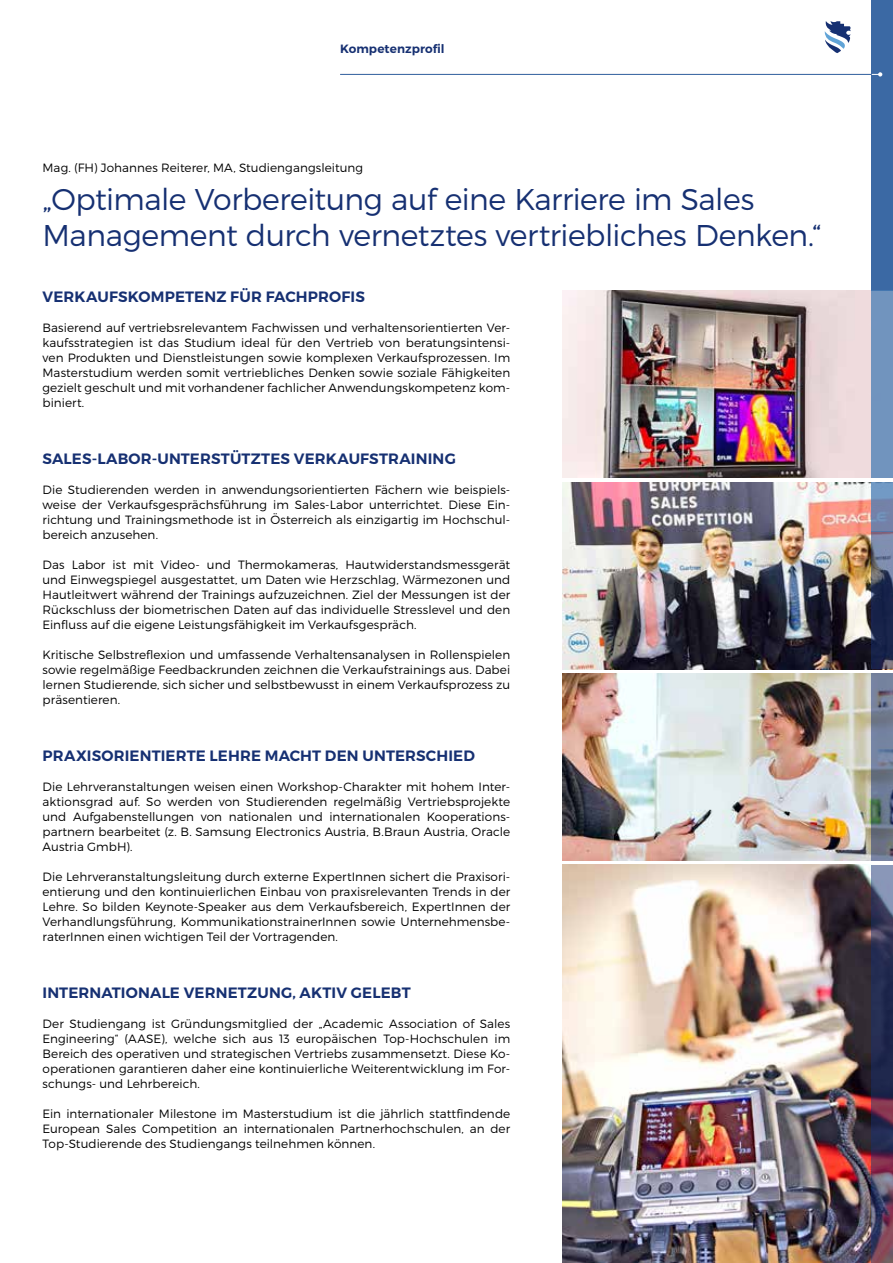
<style>
.page{position:relative;width:893px;height:1263px;background:#fff}
.page>*{position:absolute;margin:0;border:0;box-sizing:border-box;transform-origin:0 0}
.t1{font:300 30px/36px "Montserrat";letter-spacing:-.015em;color:#163072}
.t2{font:600 15px "Montserrat";letter-spacing:.01em;color:#163072}
.t3{font:300 12px/15px "Montserrat";letter-spacing:.005em;color:#000;text-align:justify}
.t4{font:600 12px "Montserrat";letter-spacing:.005em;color:#163072}
</style>
<div class="page">
<img style="left:562px;top:291px;width:310px;height:187px">
<div style="left:872px;top:0;width:21px;height:291px;background:#3b69a4"></div>
<hr style="left:340px;top:74px;width:532px;height:1px;background:#61a4d7">
<svg style="left:872px;top:72px;width:10px;height:5px"></svg>
<svg style="left:825px;top:21px;width:25px;height:32px"></svg>
<img style="left:562px;top:674px;width:310px;height:187px">
<img style="left:562px;top:865px;width:310px;height:398px">
<img style="left:562px;top:482px;width:310px;height:187px">
<svg style="left:872px;top:531px;width:21px;height:138px;background:#3c4667"></svg>
<svg style="left:872px;top:674px;width:21px;height:187px;background:#6b778c"></svg>
<svg style="left:872px;top:865px;width:21px;height:398px;background:#453c5e"></svg>
<div style="left:872px;top:291px;width:21px;height:187px;background:#7194be"></div>
<svg style="left:872px;top:482px;width:21px;height:49px"></svg>
<p class="t4" style="left:340px;top:41px;width:106px">Kompetenzprofil</p>
<p class="t3" style="left:43px;top:160px;width:322px">Mag. (FH) Johannes Reiterer, MA, Studiengangsleitung</p>
<h1 class="t1" style="left:43px;top:181px;width:780px">„Optimale Vorbereitung auf eine Karriere im Sales<br>Management durch vernetztes vertriebliches Denken.“</h1>
<p class="t2" style="left:43px;top:287px;width:324px">VERKAUFSKOMPETENZ FÜR FACHPROFIS</p>
<p class="t3" style="left:43px;top:320px;width:469px">Basierend auf vertriebsrelevantem Fachwissen und verhaltensorientierten Ver&shy;kaufsstrategien ist das Studium ideal für den Vertrieb von beratungsintensi&shy;ven Produkten und Dienstleistungen sowie komplexen Verkaufsprozessen. Im Masterstudium werden somit vertriebliches Denken sowie soziale Fähigkeiten gezielt geschult und mit vorhandener fachlicher Anwendungskompetenz kom&shy;biniert.</p>
<p class="t2" style="left:43px;top:449px;width:415px">SALES-LABOR-UNTERSTÜTZTES VERKAUFSTRAINING</p>
<p class="t3" style="left:43px;top:482px;width:469px">Die Studierenden werden in anwendungsorientierten Fächern wie beispiels&shy;weise der Verkaufsgesprächsführung im Sales-Labor unterrichtet. Diese Ein&shy;richtung und Trainingsmethode ist in Österreich als einzigartig im Hochschul&shy;bereich anzusehen.</p>
<p class="t3" style="left:43px;top:557px;width:469px">Das Labor ist mit Video- und Thermokameras, Hautwiderstandsmessgerät und Einwegspiegel ausgestattet, um Daten wie Herzschlag, Wärmezonen und Hautleitwert während der Trainings aufzuzeichnen. Ziel der Messungen ist der Rückschluss der biometrischen Daten auf das individuelle Stresslevel und den Einfluss auf die eigene Leistungsfähigkeit im Verkaufsgespräch.</p>
<p class="t3" style="left:43px;top:647px;width:469px">Kritische Selbstreflexion und umfassende Verhaltensanalysen in Rollenspielen sowie regelmäßige Feedbackrunden zeichnen die Verkaufstrainings aus. Dabei lernen Studierende, sich sicher und selbstbewusst in einem Verkaufsprozess zu präsentieren.</p>
<p class="t2" style="left:43px;top:746px;width:434px">PRAXISORIENTIERTE LEHRE MACHT DEN UNTERSCHIED</p>
<p class="t3" style="left:43px;top:779px;width:469px">Die Lehrveranstaltungen weisen einen Workshop-Charakter mit hohem Inter&shy;aktionsgrad auf. So werden von Studierenden regelmäßig Vertriebsprojekte und Aufgabenstellungen von nationalen und internationalen Kooperations&shy;partnern bearbeitet (z. B. Samsung Electronics Austria, B.Braun Austria, Oracle Austria GmbH).</p>
<p class="t3" style="left:43px;top:869px;width:469px">Die Lehrveranstaltungsleitung durch externe ExpertInnen sichert die Praxisori&shy;entierung und den kontinuierlichen Einbau von praxisrelevanten Trends in der Lehre. So bilden Keynote-Speaker aus dem Verkaufsbereich, ExpertInnen der Verhandlungsführung, KommunikationstrainerInnen sowie Unternehmensbe&shy;raterInnen einen wichtigen Teil der Vortragenden.</p>
<p class="t2" style="left:43px;top:983px;width:370px">INTERNATIONALE VERNETZUNG, AKTIV GELEBT</p>
<p class="t3" style="left:43px;top:1016px;width:469px">Der Studiengang ist Gründungsmitglied der „Academic Association of Sales Engineering“ (AASE), welche sich aus 13 europäischen Top-Hochschulen im Bereich des operativen und strategischen Vertriebs zusammensetzt. Diese Ko&shy;operationen garantieren daher eine kontinuierliche Weiterentwicklung im For&shy;schungs- und Lehrbereich.</p>
<p class="t3" style="left:43px;top:1106px;width:469px">Ein internationaler Milestone im Masterstudium ist die jährlich stattfindende European Sales Competition an internationalen Partnerhochschulen, an der Top-Studierende des Studiengangs teilnehmen können.</p>
</div>
